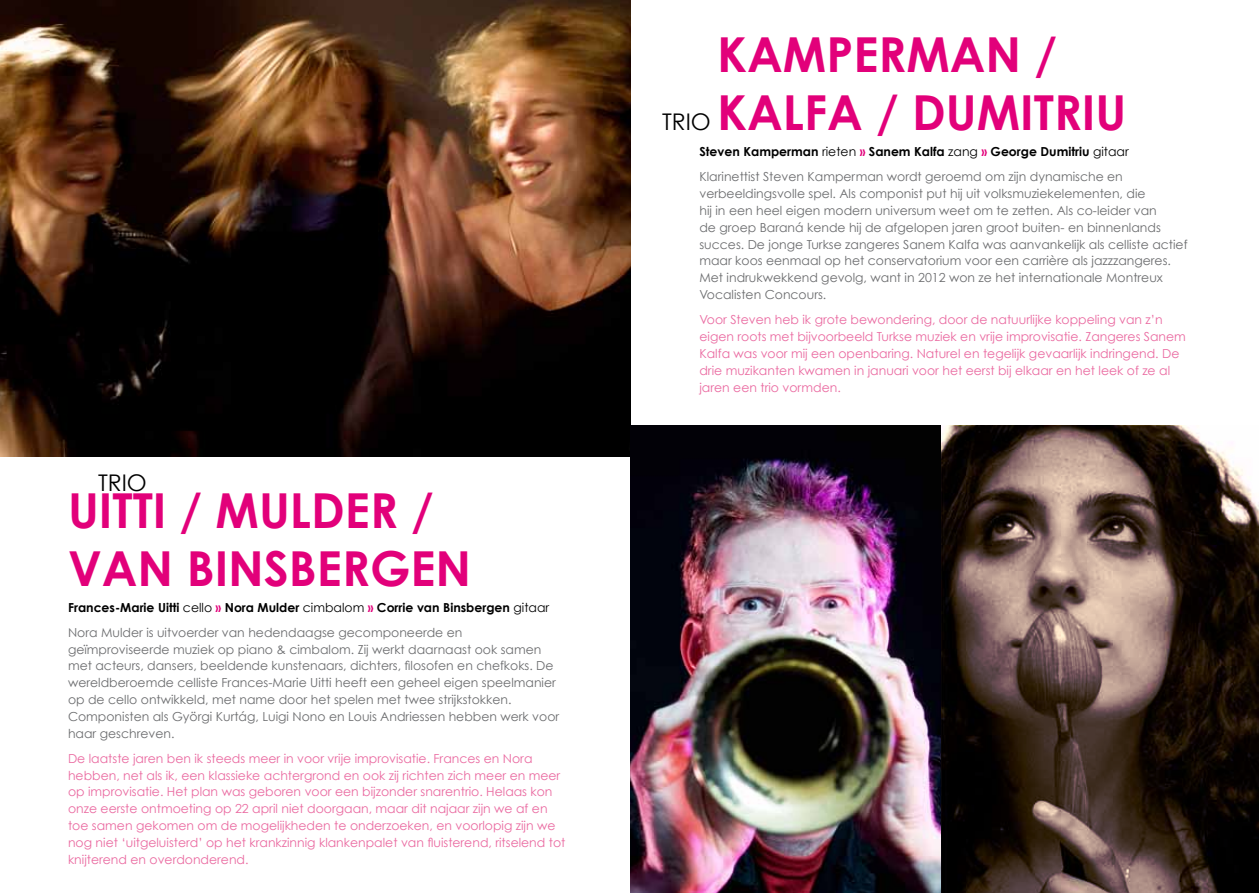
<style>
.page{position:relative;width:1259px;height:893px;background:#fff}
.page>*{position:absolute;margin:0;border:0;box-sizing:border-box;transform-origin:0 0}
.t1{font:700 48.15px/57.9px "Century Gothic";color:#e2007a}
.t2{font:22.95px "Century Gothic";color:#000}
.t3{font:12.45px/16.8px "Century Gothic";color:#6b6c6e}
.t4{font:12.45px/16.8px "Century Gothic";color:#ea69a0}
.s1{font-weight:700;color:#000}
.s2{color:#000}
.s3{font-weight:700;color:#e2007a}
</style>
<div class="page">
<img style="left:0;top:0;width:630px;height:457px">
<img style="left:630px;top:426px;width:311px;height:467px">
<svg style="left:941px;top:426px;width:318px;height:467px;background:#4b3b34"></svg>
<h2 class="t2" style="left:98px;top:468px;width:50px">TRIO</h2>
<h1 class="t1" style="left:68px;top:480px;width:405px">UITTI / MULDER /<br>VAN BINSBERGEN</h1>
<p class="t3" style="left:68px;top:594px;width:483px;line-height:25px"><span class="s1">Frances-Marie Uitti</span> <span class="s2">cello</span> <span class="s3">»</span> <span class="s1">Nora Mulder</span> <span class="s2">cimbalom</span> <span class="s3">»</span> <span class="s1">Corrie van Binsbergen</span> <span class="s2">gitaar<br></span>Nora Mulder is uitvoerder van hedendaagse gecomponeerde en</p>
<p class="t3" style="left:68px;top:640px;width:493px">geïmproviseerde muziek op piano &amp; cimbalom. Zij werkt daarnaast ook samen met acteurs, dansers, beeldende kunstenaars, dichters, filosofen en chefkoks. De wereldberoemde celliste Frances-Marie Uitti heeft een geheel eigen speelmanier op de cello ontwikkeld, met name door het spelen met twee strijkstokken.<br>Componisten als Györgi Kurtág, Luigi Nono en Louis Andriessen hebben werk voor haar geschreven.</p>
<p class="t4" style="left:68px;top:750px;width:499px">De laatste jaren ben ik steeds meer in voor vrije improvisatie. Frances en Nora hebben, net als ik, een klassieke achtergrond en ook zij richten zich meer en meer op improvisatie. Het plan was geboren voor een bijzonder snarentrio. Helaas kon onze eerste ontmoeting op 22 april niet doorgaan, maar dit najaar zijn we af en toe samen gekomen om de mogelijkheden te onderzoeken, en voorlopig zijn we nog niet ‘uitgeluisterd’ op het krankzinnig klankenpalet van fluisterend, ritselend tot knijterend en overdonderend.</p>
<h2 class="t2" style="left:662px;top:108px;width:50px">TRIO</h2>
<h1 class="t1" style="left:717px;top:25px;width:410px">KAMPERMAN /<br>KALFA / DUMITRIU</h1>
<p class="t3" style="left:699px;top:139px;width:431px;line-height:25px"><span class="s1">Steven Kamperman</span> <span class="s2">rieten</span> <span class="s3">»</span> <span class="s1">Sanem Kalfa</span> <span class="s2">zang</span> <span class="s3">»</span> <span class="s1">George Dumitriu</span> <span class="s2">gitaar<br></span>Klarinettist Steven Kamperman wordt geroemd om zijn dynamische en</p>
<p class="t3" style="left:699px;top:185px;width:489px">verbeeldingsvolle spel. Als componist put hij uit volksmuziekelementen, die<br>hij in een heel eigen modern universum weet om te zetten. Als co-leider van<br>de groep Baraná kende hij de afgelopen jaren groot buiten- en binnenlands succes. De jonge Turkse zangeres Sanem Kalfa was aanvankelijk als celliste actief maar koos eenmaal op het conservatorium voor een carrière als jazzzangeres.<br>Met indrukwekkend gevolg, want in 2012 won ze het internationale Montreux Vocalisten Concours.</p>
<p class="t4" style="left:699px;top:311px;width:488px">Voor Steven heb ik grote bewondering, door de natuurlijke koppeling van z’n eigen roots met bijvoorbeeld Turkse muziek en vrije improvisatie. Zangeres Sanem Kalfa was voor mij een openbaring. Naturel en tegelijk gevaarlijk indringend. De drie muzikanten kwamen in januari voor het eerst bij elkaar en het leek of ze al jaren een trio vormden.</p>
</div>
